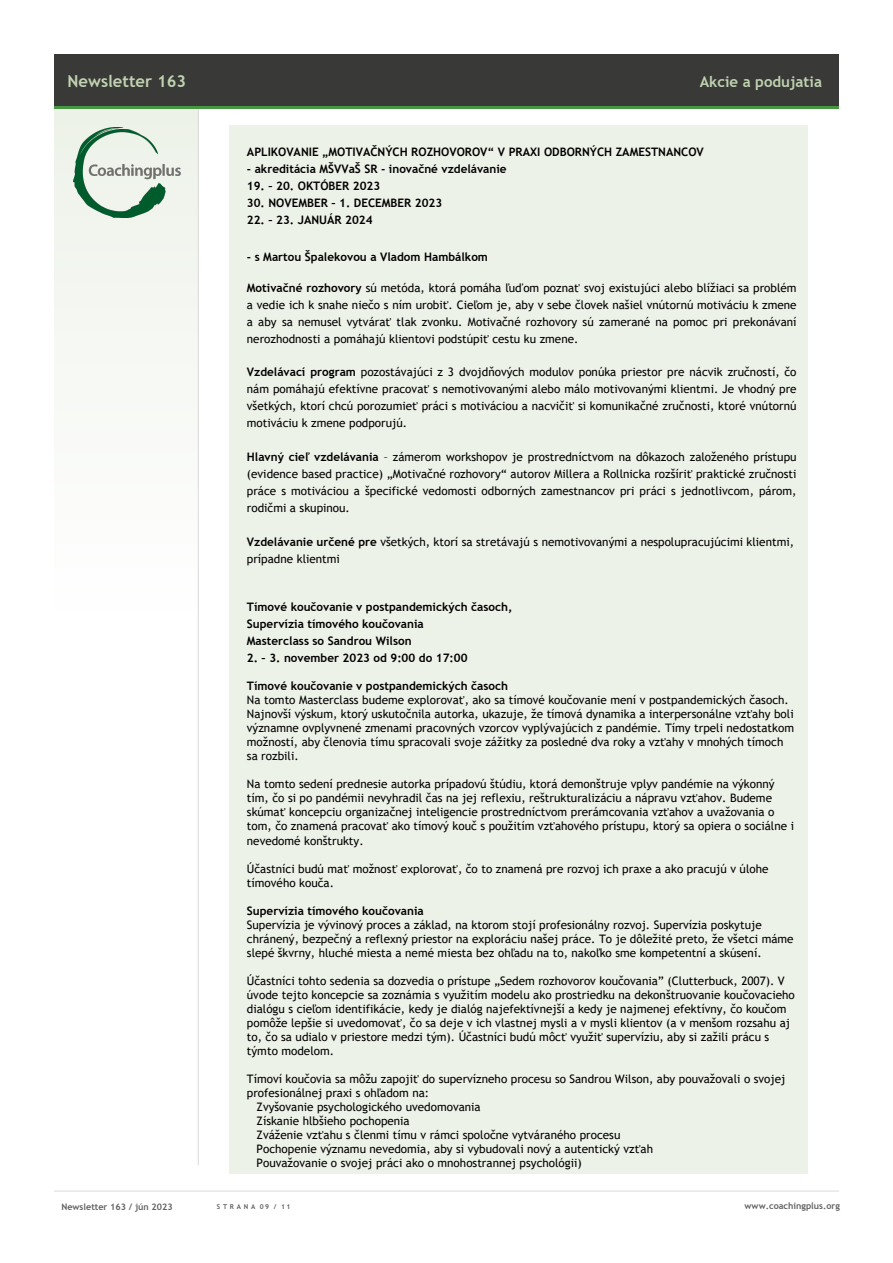
<style>
.page{position:relative;width:893px;height:1263px;background:#fff}
.page>*{position:absolute;margin:0;border:0;box-sizing:border-box;transform-origin:0 0}
.t1{font:700 16.5px "Trebuchet MS";color:#c0d2b0}
.t2{font:700 15px "Trebuchet MS";color:#c0d2b0}
.t3{font:11.7px/14.1px "Trebuchet MS";color:#000}
.t4{font:700 11.7px/17px "Trebuchet MS";color:#000}
.t5{font:700 9px "Trebuchet MS";color:#646363}
.t6{font:700 6.75px "Trebuchet MS";letter-spacing:.405em;color:#646363}
.s1{font-style:inherit}
.s2{font-weight:700}
</style>
<div class="page">
<div style="left:54px;top:106px;width:145px;height:525px;background:#f7f9f6"></div>
<hr style="left:54px;top:1191px;width:785px;height:1px;background:#dadada">
<hr style="left:198px;top:108px;width:1px;height:1057px;background:#dadada">
<div style="left:54px;top:54px;width:785px;height:53px;background:#393938"></div>
<hr style="left:54px;top:106px;width:785px;height:3px;background:#469642">
<img style="left:74px;top:127px;width:106px;height:91px">
<div style="left:229px;top:126px;width:579px;height:1047px;background:#edf2e8"></div>
<h1 class="t1" style="left:68px;top:70px;width:120px">Newsletter 16<span class="s1">3</span></h1>
<p class="t2" style="left:700px;top:73px;width:124px">Akcie a podujatia</p>
<p class="t4" style="left:247px;top:144px;width:458px">APLIKOVANIE „MOTIVAČNÝCH ROZHOVOROV“ V PRAXI ODBORNÝCH ZAMESTNANCOV</p>
<p class="t4" style="left:247px;top:161px;width:261px">- akreditácia MŠVVaŠ SR - inovačné vzdelávanie</p>
<p class="t4" style="left:247px;top:178px;width:135px">19. – 20. OKTÓBER 2023</p>
<p class="t4" style="left:247px;top:195px;width:197px">30. NOVEMBER – 1. DECEMBER 2023</p>
<p class="t4" style="left:247px;top:212px;width:127px">22. – 23. JANUÁR 2024</p>
<p class="t4" style="left:247px;top:248px;width:243px">- s Martou Špalekovou a Vladom Hambálkom</p>
<p class="t3" style="left:247px;top:279px;width:551px;line-height:17px;text-align:justify"><span class="s2">Motivačné rozhovory</span> sú metóda, ktorá pomáha ľuďom poznať svoj existujúci alebo blížiaci sa problém a vedie ich k snahe niečo s ním urobiť. Cieľom je, aby v sebe človek našiel vnútornú motiváciu k zmene a aby sa nemusel vytvárať tlak zvonku. Motivačné rozhovory sú zamerané na pomoc pri prekonávaní nerozhodnosti a pomáhajú klientovi podstúpiť cestu ku zmene.</p>
<p class="t3" style="left:247px;top:364px;width:551px;line-height:17px;text-align:justify"><span class="s2">Vzdelávací program</span> pozostávajúci z 3 dvojdňových modulov ponúka priestor pre nácvik zručností, čo nám pomáhajú efektívne pracovať s nemotivovanými alebo málo motivovanými klientmi. Je vhodný pre všetkých, ktorí chcú porozumieť práci s motiváciou a nacvičiť si komunikačné zručnosti, ktoré vnútornú motiváciu k zmene podporujú.</p>
<p class="t3" style="left:247px;top:449px;width:551px;line-height:17px;text-align:justify"><span class="s2">Hlavný cieľ vzdelávania</span> – zámerom workshopov je prostredníctvom na dôkazoch založeného prístupu (evidence based practice) „Motivačné rozhovory“ autorov Millera a Rollnicka rozšíriť praktické zručnosti práce s motiváciou a špecifické vedomosti odborných zamestnancov pri práci s jednotlivcom, párom, rodičmi a skupinou.</p>
<p class="t3" style="left:247px;top:533px;width:549px;line-height:17px"><span class="s2">Vzdelávanie určené pre</span> všetkých, ktorí sa stretávajú s nemotivovanými a nespolupracujúcimi klientmi, prípadne klientmi</p>
<p class="t4" style="left:247px;top:598px;width:267px">Tímové koučovanie v postpandemických časoch,<br>Supervízia tímového koučovania<br>Masterclass so Sandrou Wilson</p>
<p class="t4" style="left:247px;top:649px;width:222px">2. – 3. november 2023 od 9:00 do 17:00</p>
<p class="t4" style="left:247px;top:677px;width:263px">Tímové koučovanie v postpandemických časoch</p>
<p class="t3" style="left:247px;top:693px;width:549px">Na tomto Masterclass budeme explorovať, ako sa tímové koučovanie mení v postpandemických časoch.<br>Najnovší výskum, ktorý uskutočnila autorka, ukazuje, že tímová dynamika a interpersonálne vzťahy boli významne ovplyvnené zmenami pracovných vzorcov vyplývajúcich z pandémie. Tímy trpeli nedostatkom možností, aby členovia tímu spracovali svoje zážitky za posledné dva roky a vzťahy v mnohých tímoch sa rozbili.</p>
<p class="t3" style="left:247px;top:777px;width:549px">Na tomto sedení prednesie autorka prípadovú štúdiu, ktorá demonštruje vplyv pandémie na výkonný tím, čo si po pandémii nevyhradil čas na jej reflexiu, reštrukturalizáciu a nápravu vzťahov. Budeme skúmať koncepciu organizačnej inteligencie prostredníctvom prerámcovania vzťahov a uvažovania o tom, čo znamená pracovať ako tímový kouč s použitím vzťahového prístupu, ktorý sa opiera o sociálne i nevedomé konštrukty.</p>
<p class="t3" style="left:247px;top:861px;width:523px">Účastníci budú mať možnosť explorovať, čo to znamená pre rozvoj ich praxe a ako pracujú v úlohe tímového kouča.</p>
<p class="t4" style="left:247px;top:902px;width:178px">Supervízia tímového koučovania</p>
<p class="t3" style="left:247px;top:917px;width:548px">Supervízia je vývinový proces a základ, na ktorom stojí profesionálny rozvoj. Supervízia poskytuje chránený, bezpečný a reflexný priestor na exploráciu našej práce. To je dôležité preto, že všetci máme slepé škvrny, hluché miesta a nemé miesta bez ohľadu na to, nakoľko sme kompetentní a skúsení.</p>
<p class="t3" style="left:247px;top:974px;width:549px">Účastníci tohto sedenia sa dozvedia o prístupe „Sedem rozhovorov koučovania” (Clutterbuck, 2007). V úvode tejto koncepcie sa zoznámia s využitím modelu ako prostriedku na dekonštruovanie koučovacieho dialógu s cieľom identifikácie, kedy je dialóg najefektívnejší a kedy je najmenej efektívny, čo koučom pomôže lepšie si uvedomovať, čo sa deje v ich vlastnej mysli a v mysli klientov (a v menšom rozsahu aj to, čo sa udialo v priestore medzi tým). Účastníci budú môcť využiť supervíziu, aby si zažili prácu s týmto modelom.</p>
<p class="t3" style="left:247px;top:1072px;width:540px">Tímoví koučovia sa môžu zapojiť do supervízneho procesu so Sandrou Wilson, aby pouvažovali o svojej</p>
<p class="t3" style="left:247px;top:1086px;width:184px">profesionálnej praxi s ohľadom na:</p>
<p class="t3" style="left:257px;top:1100px;width:226px">Zvyšovanie psychologického uvedomovania</p>
<p class="t3" style="left:257px;top:1114px;width:155px">Získanie hlbšieho pochopenia</p>
<p class="t3" style="left:257px;top:1128px;width:365px">Zváženie vzťahu s členmi tímu v rámci spoločne vytváraného procesu</p>
<p class="t3" style="left:257px;top:1142px;width:398px">Pochopenie významu nevedomia, aby si vybudovali nový a autentický vzťah</p>
<p class="t3" style="left:257px;top:1156px;width:327px">Pouvažovanie o svojej práci ako o mnohostrannej psychológii)</p>
<p class="t5" style="left:61px;top:1201px;width:113px">Newsletter 16<span class="s1">3</span> / <span class="s1">jún</span> 2023</p>
<p class="t6" style="left:217px;top:1202px;width:75px">STRANA <span class="s1">09</span> / <span class="s1">11</span></p>
<p class="t5" style="left:745px;top:1200px;width:97px">www.coachingplus.org</p>
</div>
